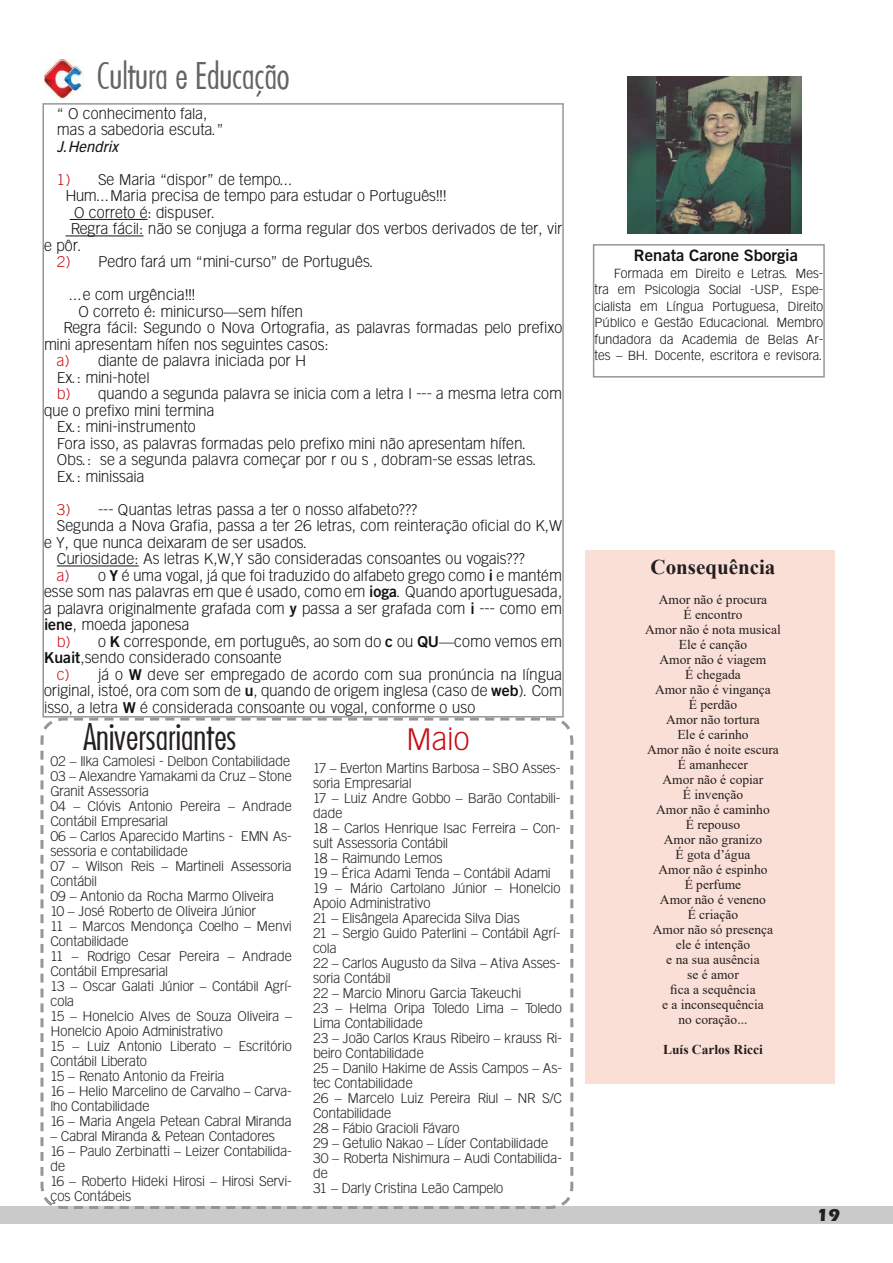
<style>
.page{position:relative;width:893px;height:1263px;background:#fff}
.page>*{position:absolute;margin:0;border:0;box-sizing:border-box;transform-origin:0 0}
.t1{font:36px "Futura Condensed Light Normal";color:#656365}
.t2{font:36px "Futura Condensed Light Normal";color:#241f1f}
.t3{font:30px "Goethe Gothic";color:#c60e16}
.t4{font:700 21px "Times New Roman";color:#241f1f}
.t5{font:700 18px "Eras ITC";color:#241f1f}
.t6{font:700 15.75px "Goethe Gothic";color:#111213}
.t7{font:15px/16.5px "Goethe Gothic";color:#111213}
.t8{font:italic 15px "Goethe Gothic";color:#111213}
.t9{font:13.5px/15px "Goethe Gothic";letter-spacing:-.01em;color:#241f1f}
.t10{font:13.5px/15px "Times New Roman";color:#241f1f;text-align:center}
.t11{font:700 13.5px "Times New Roman";color:#241f1f}
.t12{font:12.75px/16.5px "Goethe Gothic";color:#111213;text-align:justify}
.s1{color:#c60e16}
.s2{font-weight:700}
.s3{font-weight:400;font-size:13.5px;color:#fff}
</style>
<div class="page">
<div style="left:0;top:1206px;width:893px;height:18px;background:#cbcacb"></div>
<svg style="left:40px;top:716px;width:534px;height:493px"></svg>
<img style="left:44px;top:60px;width:40px;height:38px">
<hr style="left:70px;top:219px;width:78px;height:1px;background:#111213">
<hr style="left:66px;top:236px;width:78px;height:1px;background:#111213">
<hr style="left:57px;top:566px;width:82px;height:1px;background:#111213">
<div style="left:43px;top:103px;width:521px;height:614px;border:2px solid #969698"></div>
<div style="left:593px;top:244px;width:232px;height:134px;border:2px solid #969698"></div>
<img style="left:628px;top:77px;width:173px;height:157px">
<div style="left:585px;top:550px;width:249px;height:533px;background:#fadfd6"></div>
<h1 class="t1" style="left:96px;top:53px;width:195px">Cultura e Educação</h1>
<p class="t7" style="left:57px;top:105px;width:169px">“ O conhecimento fala, mas a sabedoria escuta.”</p>
<p class="t8" style="left:57px;top:138px;width:63px">J.Hendrix</p>
<p class="t7" style="left:57px;top:171px;width:238px"><span class="s1">1)</span> Se Maria “dispor” de tempo...</p>
<p class="t7" style="left:65px;top:188px;width:383px">Hum...Maria precisa de tempo para estudar o Português!!!</p>
<p class="t7" style="left:74px;top:204px;width:144px">O correto é: dispuser.</p>
<p class="t7" style="left:70px;top:221px;width:494px">Regra fácil: não se conjuga a forma regular dos verbos derivados de ter, vir</p>
<p class="t7" style="left:44px;top:237px;width:40px">e pôr.</p>
<p class="t7" style="left:57px;top:254px;width:319px"><span class="s1">2)</span> Pedro fará um “mini-curso” de Português.</p>
<p class="t7" style="left:70px;top:287px;width:127px">...e com urgência!!!</p>
<p class="t7" style="left:78px;top:303px;width:226px">O correto é: minicurso—sem hífen</p>
<p class="t7" style="left:63px;top:320px;width:501px">Regra fácil: Segundo o Nova Ortografia, as palavras formadas pelo prefixo</p>
<p class="t7" style="left:44px;top:336px;width:286px">mini apresentam hífen nos seguintes casos:</p>
<p class="t7" style="left:57px;top:353px;width:251px"><span class="s1">a)</span> diante de palavra iniciada por H</p>
<p class="t7" style="left:57px;top:369px;width:94px">Ex.: mini-hotel</p>
<p class="t7" style="left:57px;top:386px;width:507px"><span class="s1">b)</span> quando a segunda palavra se inicia com a letra I --- a mesma letra com</p>
<p class="t7" style="left:44px;top:402px;width:172px">que o prefixo mini termina</p>
<p class="t7" style="left:57px;top:419px;width:140px">Ex.: mini-instrumento</p>
<p class="t7" style="left:57px;top:435px;width:472px">Fora isso, as palavras formadas pelo prefixo mini não apresentam hífen.</p>
<p class="t7" style="left:57px;top:452px;width:482px">Obs.: se a segunda palavra começar por r ou s , dobram-se essas letras.</p>
<p class="t7" style="left:57px;top:468px;width:89px">Ex.: minissaia</p>
<p class="t7" style="left:57px;top:501px;width:362px"><span class="s1">3)</span> --- Quantas letras passa a ter o nosso alfabeto???</p>
<p class="t7" style="left:57px;top:518px;width:507px">Segunda a Nova Grafia, passa a ter 26 letras, com reinteração oficial do K,W</p>
<p class="t7" style="left:44px;top:534px;width:266px">e Y, que nunca deixaram de ser usados.</p>
<p class="t7" style="left:57px;top:551px;width:470px">Curiosidade: As letras K,W,Y são consideradas consoantes ou vogais???</p>
<p class="t7" style="left:57px;top:567px;width:507px"><span class="s1">a)</span> o <span class="s2">Y</span> é uma vogal, já que foi traduzido do alfabeto grego como <span class="s2">i</span> e mantém</p>
<p class="t7" style="left:44px;top:584px;width:520px">esse som nas palavras em que é usado, como em <span class="s2">ioga</span>. Quando aportuguesada,</p>
<p class="t7" style="left:44px;top:600px;width:520px">a palavra originalmente grafada com <span class="s2">y</span> passa a ser grafada com <span class="s2">i</span> --- como em</p>
<p class="t7" style="left:44px;top:617px;width:147px"><span class="s2">iene</span>, moeda japonesa</p>
<p class="t7" style="left:57px;top:633px;width:507px"><span class="s1">b)</span> o <span class="s2">K</span> corresponde, em português, ao som do <span class="s2">c</span> ou <span class="s2">QU</span>—como vemos em</p>
<p class="t7" style="left:44px;top:650px;width:239px"><span class="s2">Kuait</span>,sendo considerado consoante</p>
<p class="t7" style="left:57px;top:666px;width:507px"><span class="s1">c)</span> já o <span class="s2">W</span> deve ser empregado de acordo com sua pronúncia na língua</p>
<p class="t7" style="left:44px;top:683px;width:520px">original, istoé, ora com som de <span class="s2">u</span>, quando de origem inglesa (caso de <span class="s2">web</span>). Com</p>
<p class="t7" style="left:44px;top:699px;width:433px">isso, a letra <span class="s2">W</span> é considerada consoante ou vogal, conforme o uso</p>
<h1 class="t2" style="left:83px;top:714px;width:155px">Aniversariantes</h1>
<h2 class="t3" style="left:406px;top:722px;width:65px">Maio</h2>
<p class="t9" style="left:50px;top:754px;width:243px">02 – Ilka Camolesi - Delbon Contabilidade<br>03 – Alexandre Yamakami da Cruz – Stone<br>Granit Assessoria<br>04 – Clóvis Antonio Pereira – Andrade<br>Contábil Empresarial<br>06 – Carlos Aparecido Martins - EMN As&shy;sessoria e contabilidade<br>07 – Wilson Reis – Martineli Assessoria<br>Contábil<br>09 – Antonio da Rocha Marmo Oliveira<br>10 – José Roberto de Oliveira Júnior<br>11 – Marcos Mendonça Coelho – Menvi<br>Contabilidade<br>11 – Rodrigo Cesar Pereira – Andrade<br>Contábil Empresarial<br>13 – Oscar Galati Júnior – Contábil Agrí&shy;cola<br>15 – Honelcio Alves de Souza Oliveira –<br>Honelcio Apoio Administrativo<br>15 – Luiz Antonio Liberato – Escritório<br>Contábil Liberato<br>15 – Renato Antonio da Freiria<br>16 – Helio Marcelino de Carvalho – Carva&shy;lho Contabilidade<br>16 – Maria Angela Petean Cabral Miranda</p>
<p class="t9" style="left:50px;top:1129px;width:243px">– Cabral Miranda &amp; Petean Contadores<br>16 – Paulo Zerbinatti – Leizer Contabilida&shy;de<br>16 – Roberto Hideki Hirosi – Hirosi Servi&shy;ços Contábeis</p>
<p class="t9" style="left:313px;top:760px;width:251px">17 – Everton Martins Barbosa – SBO Asses&shy;soria Empresarial<br>17 – Luiz Andre Gobbo – Barão Contabili&shy;dade<br>18 – Carlos Henrique Isac Ferreira – Con&shy;sult Assessoria Contábil<br>18 – Raimundo Lemos<br>19 – Érica Adami Tenda – Contábil Adami<br>19 – Mário Cartolano Júnior – Honelcio<br>Apoio Administrativo<br>21 – Elisângela Aparecida Silva Dias<br>21 – Sergio Guido Paterlini – Contábil Agrí&shy;cola<br>22 – Carlos Augusto da Silva – Ativa Asses&shy;soria Contábil<br>22 – Marcio Minoru Garcia Takeuchi<br>23 – Helma Oripa Toledo Lima – Toledo<br>Lima Contabilidade<br>23 – João Carlos Kraus Ribeiro – krauss Ri&shy;beiro Contabilidade<br>25 – Danilo Hakime de Assis Campos – As&shy;tec Contabilidade<br>26 – Marcelo Luiz Pereira Riul – NR S/C<br>Contabilidade<br>28 – Fábio Gracioli Fávaro<br>29 – Getulio Nakao – Líder Contabilidade<br>30 – Roberta Nishimura – Audi Contabilida&shy;de<br>31 – Darly Cristina Leão Campelo</p>
<p class="t6" style="left:607px;top:246px;width:192px"><span class="s3">R</span> Renata Carone Sborgia</p>
<p class="t12" style="left:594px;top:265px;width:230px;text-indent:19px">Formada em Direito e Letras. Mes&shy;tra em Psicologia Social -USP, Espe&shy;cialista em Língua Portuguesa, Direito Público e Gestão Educacional. Membro fundadora da Academia de Belas Ar&shy;tes – BH. Docente, escritora e revisora.</p>
<h3 class="t4" style="left:650px;top:552px;width:126px">Consequência</h3>
<p class="t10" style="left:645px;top:591px;width:137px">Amor não é procura<br>É encontro<br>Amor não é nota musical<br>Ele é canção<br>Amor não é viagem<br>É chegada<br>Amor não é vingança<br>É perdão<br>Amor não tortura<br>Ele é carinho<br>Amor não é noite escura<br>É amanhecer<br>Amor não é copiar<br>É invenção<br>Amor não é caminho<br>É repouso<br>Amor não granizo<br>É gota d’água<br>Amor não é espinho<br>É perfume<br>Amor não é veneno<br>É criação<br>Amor não só presença ele é intenção<br>e na sua ausência<br>se é amor<br>fica a sequência<br>e a inconsequência<br>no coração...</p>
<p class="t11" style="left:663px;top:1040px;width:101px">Luís Carlos Ricci</p>
<h3 class="t5" style="left:817px;top:1205px;width:25px">19</h3>
</div>
